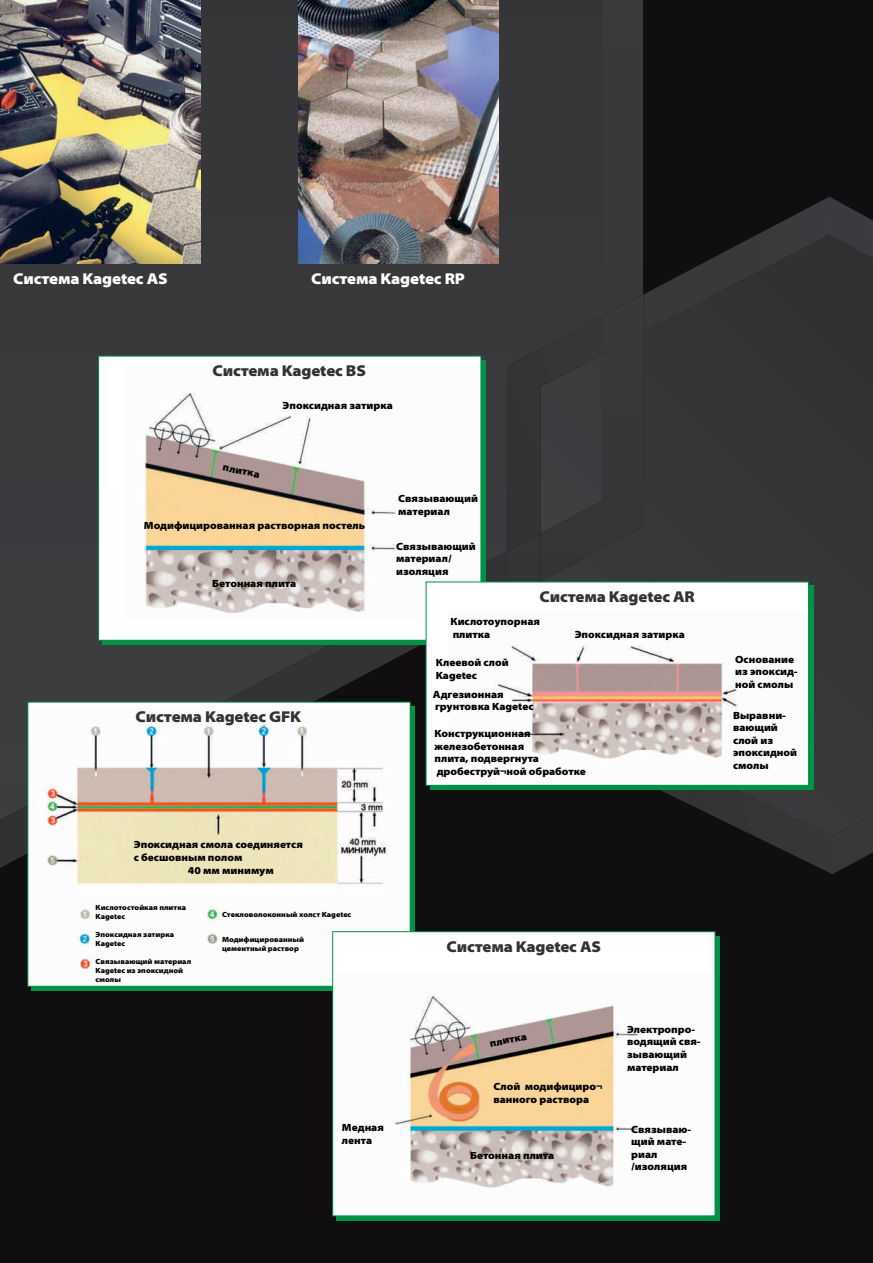
<style>
.page{position:relative;width:873px;height:1263px;background:#fff}
.page>*{position:absolute;margin:0;border:0;box-sizing:border-box;transform-origin:0 0}
.t1{font:900 semi-expanded 15.75px "Myriad Pro";letter-spacing:-.01em;color:#333}
.t2{font:900 semi-expanded 15.75px "Myriad Pro";letter-spacing:-.01em;color:#fff}
.t3{font:900 semi-expanded 10.5px/12.6px "Myriad Pro";color:#000}
.t4{font:900 semi-expanded 7.5px/9px "Myriad Pro";color:#000}
</style>
<div class="page">
<div style="left:0;top:0;width:872px;height:1263px;background:#110e11"></div>
<div style="left:0;top:264px;width:28px;height:304px;background:#3a3a3d"></div>
<div style="left:28px;top:0;width:520px;height:568px;background:#39393b"></div>
<div style="left:548px;top:0;width:52px;height:197px;background:#37373a"></div>
<div style="left:0;top:568px;width:98px;height:53px;background:#3b3c3e"></div>
<div style="left:0;top:621px;width:270px;height:52px;background:#3b3c3e"></div>
<div style="left:0;top:673px;width:163px;height:54px;background:#3c3d3f"></div>
<img style="left:0;top:727px;width:27px;height:52px">
<img style="left:0;top:779px;width:27px;height:9px">
<img style="left:506px;top:197px;width:366px;height:677px">
<div style="left:600px;top:0;width:42px;height:295px;background:#38393b"></div>
<img style="left:485px;top:550px;width:21px;height:32px">
<img style="left:378px;top:645px;width:42px;height:23px">
<img style="left:270px;top:645px;width:108px;height:57px">
<img style="left:163px;top:670px;width:109px;height:32px">
<img style="left:0;top:788px;width:27px;height:80px">
<div style="left:506px;top:295px;width:136px;height:287px;background:#38383a"></div>
<div style="left:336px;top:935px;width:383px;height:285px;background:#009247"></div>
<img style="left:0;top:0;width:200px;height:264px">
<img style="left:298px;top:0;width:200px;height:264px">
<div style="left:28px;top:702px;width:381px;height:284px;background:#fff"></div>
<img style="left:45px;top:722px;width:344px;height:248px">
<div style="left:27px;top:702px;width:383px;height:285px;border:1px solid #009247"></div>
<div style="left:99px;top:356px;width:381px;height:284px;background:#fff"></div>
<img style="left:143px;top:393px;width:334px;height:220px">
<div style="left:98px;top:356px;width:383px;height:285px;border:1px solid #009247"></div>
<div style="left:333px;top:932px;width:381px;height:283px;background:#fff"></div>
<img style="left:392px;top:991px;width:250px;height:197px">
<div style="left:332px;top:931px;width:383px;height:285px;border:1px solid #009247"></div>
<div style="left:430px;top:586px;width:382px;height:204px;background:#009247"></div>
<div style="left:426px;top:582px;width:381px;height:203px;background:#fff"></div>
<img style="left:494px;top:645px;width:244px;height:114px">
<div style="left:425px;top:582px;width:383px;height:204px;border:1px solid #009247"></div>
<h1 class="t2" style="left:13px;top:269px;width:156px">Система Kagetec AS</h1>
<h1 class="t2" style="left:311px;top:269px;width:155px">Система Kagetec RP</h1>
<h1 class="t1" style="left:212px;top:361px;width:155px">Система Kagetec BS</h1>
<p class="t3" style="left:224px;top:460px;width:39px;rotate:12deg">плитка</p>
<p class="t3" style="left:282px;top:399px;width:112px">Эпоксидная затирка</p>
<p class="t3" style="left:144px;top:519px;width:222px">Модифицированная растворная постель</p>
<p class="t3" style="left:212px;top:577px;width:86px">Бетонная плита</p>
<h1 class="t1" style="left:135px;top:707px;width:167px">Система Kagetec GFK</h1>
<p class="t3" style="left:398px;top:492px;width:81px">Связывающий материал</p>
<p class="t3" style="left:396px;top:540px;width:81px">Связывающий материал/ изоляция</p>
<h1 class="t1" style="left:539px;top:587px;width:157px">Система Kagetec AR</h1>
<p class="t3" style="left:450px;top:615px;width:91px">Кислотоупорная плитка</p>
<p class="t3" style="left:435px;top:656px;width:75px">Клеевой слой<br>Kagetec</p>
<p class="t3" style="left:432px;top:688px;width:102px">Адгезионная грунтовка Kagetec</p>
<p class="t3" style="left:574px;top:628px;width:112px">Эпоксидная затирка</p>
<p class="t3" style="left:434px;top:727px;width:153px">Конструкционная железобетонная<br>плита, подвергнута дробеструй¬ной обработке</p>
<p class="t3" style="left:134px;top:838px;width:170px">Эпоксидная смола соединяется</p>
<p class="t3" style="left:134px;top:851px;width:110px">с бесшовным полом</p>
<p class="t3" style="left:188px;top:864px;width:87px">40 мм минимум</p>
<p class="t4" style="left:95px;top:902px;width:92px">Кислотостойкая плитка<br>Kagetec</p>
<p class="t4" style="left:95px;top:929px;width:80px">Эпоксидная затирка<br>Kagetec</p>
<p class="t4" style="left:95px;top:956px;width:97px">Связывающий материал<br>Kagetec из эпоксидной смолы</p>
<p class="t4" style="left:222px;top:910px;width:131px">Стекловолоконный холст Kagetec</p>
<p class="t4" style="left:222px;top:935px;width:83px">Модифицированный цементный раствор</p>
<p class="t3" style="left:342px;top:1121px;width:43px">Медная лента</p>
<h1 class="t1" style="left:446px;top:937px;width:156px">Система Kagetec AS</h1>
<p class="t3" style="left:488px;top:1037px;width:39px;rotate:-12deg">плитка</p>
<p class="t3" style="left:493px;top:1080px;width:110px">Слой модифициро¬ ванного раствора</p>
<p class="t3" style="left:470px;top:1149px;width:86px">Бетонная плита</p>
<p class="t3" style="left:626px;top:1023px;width:75px">Электропро&shy;водящий свя&shy;зывающий материал</p>
<p class="t3" style="left:631px;top:1123px;width:61px">Связываю&shy;щий мате&shy;риал /изоляция</p>
<p class="t3" style="left:734px;top:653px;width:64px">Основание из эпоксид&shy;ной смолы</p>
<p class="t3" style="left:732px;top:709px;width:66px">Выравни&shy;вающий слой из эпоксидной смолы</p>
</div>
